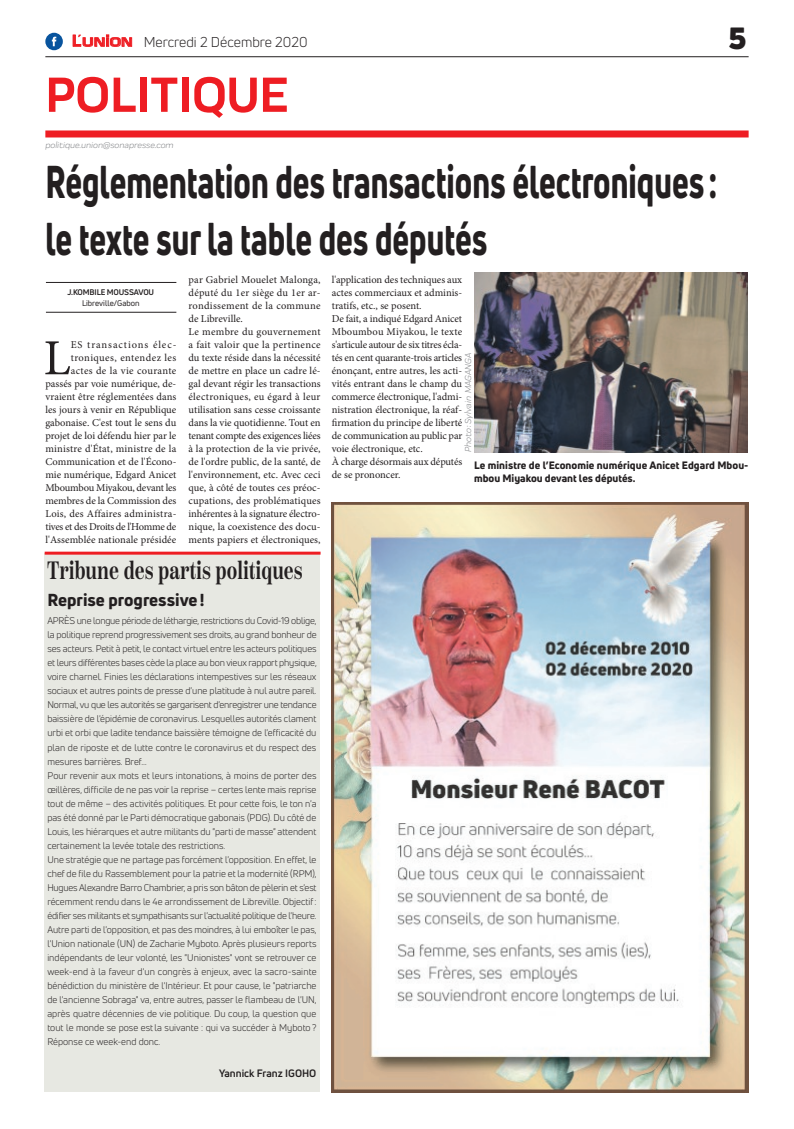
<style>
.page{position:relative;width:794px;height:1129px;background:#fff}
.page>*{position:absolute;margin:0;border:0;box-sizing:border-box;transform-origin:0 0}
.t1{font:700 51px "Praktika";color:#ee1d23}
.t2{font:50.5px "Minion Pro";color:#231f20}
.t3{font:800 45px/57px "Uni Neue";color:#231f20;scale:.7 1}
.t4{font:900 30px "Uni Neue";color:#231f20}
.t5{font:600 25px "Scotch Deck";color:#231f20;scale:.75 1}
.t6{font:800 17px "Uni Neue";color:#231f20}
.t7{font:14px "Uni Neue";color:#231f20}
.t8{font:10.5px/13px "Minion Pro";color:#231f20}
.t9{font:800 10.5px/12.6px "Uni Neue";letter-spacing:.005em;color:#231f20}
.t10{font:700 10.5px "Uni Neue";color:#231f20}
.t11{font:9.5px/14px "Uni Neue";color:#231f20}
.t12{font:italic 9px "Praktika";color:#818386}
.t13{font:700 8px "Uni Neue";letter-spacing:-.02em;color:#231f20}
.t14{font:8px "Uni Neue";color:#231f20}
.s1{font-family:"Eurostile";font-weight:600;font-size:15px;color:#ee1d23}
.s2{font-family:"Eurostile";font-weight:600;font-size:11.4px;color:#ee1d23}
</style>
<div class="page">
<hr style="left:45px;top:56px;width:703px;height:1px;background:#231f20">
<div style="left:45px;top:130px;width:703px;height:7px;background:#ee1d23"></div>
<svg style="left:72px;top:34px;width:60px;height:13px"></svg>
<div style="left:45px;top:33px;width:18px;height:17px;background:#08549e;border-radius:50%"></div>
<svg style="left:52px;top:37px;width:4px;height:9px"></svg>
<img style="left:331px;top:502px;width:417px;height:589px">
<div style="left:44px;top:553px;width:275px;height:538px;background:#e7e8e2"></div>
<hr style="left:45px;top:551px;width:275px;height:3px;background:#ee1d23">
<hr style="left:46px;top:312px;width:130px;height:1px;background:#231f20">
<hr style="left:46px;top:282px;width:130px;height:1px;background:#231f20">
<img style="left:474px;top:272px;width:274px;height:180px">
<h3 class="t7" style="left:72px;top:33px;width:237px"><span class="s1">L</span><span class="s2">UNION</span> Mercredi 2 Décembre 2020</h3>
<h1 class="t1" style="left:45px;top:54px;width:245px">POLITIQUE</h1>
<p class="t12" style="left:45px;top:139px;width:130px">politique.union@sonapresse.com</p>
<h3 class="t4" style="left:728px;top:17px;width:19px">5</h3>
<h3 class="t3" style="left:45px;top:153px;width:961px">Réglementation des transactions électroniques : le texte sur la table des députés</h3>
<p class="t13" style="left:67px;top:287px;width:88px">J.KOMBILE MOUSSAVOU</p>
<p class="t14" style="left:82px;top:298px;width:59px">Libreville/Gabon</p>
<p class="t8" style="left:189px;top:273px;width:134px">par Gabriel Mouelet Malonga, député du 1er siège du 1er ar&shy;rondissement de la commune de Libreville.<br>Le membre du gouvernement a fait valoir que la pertinence du texte réside dans la nécessité de mettre en place un cadre lé&shy;gal devant régir les transactions électroniques, eu égard à leur utilisation sans cesse croissante dans la vie quotidienne. Tout en tenant compte des exigences liées à la protection de la vie privée, de l'ordre public, de la santé, de l'environnement, etc. Avec ceci que, à côté de toutes ces préoc&shy;cupations, des problématiques inhérentes à la signature électro&shy;nique, la coexistence des docu&shy;ments papiers et électroniques,</p>
<p class="t8" style="left:332px;top:273px;width:132px">l'application des techniques aux actes commerciaux et adminis&shy;tratifs, etc., se posent.<br>De fait, a indiqué Edgard Anicet<br>Mboumbou Miyakou, le texte s'articule autour de six titres écla&shy;tés en cent quarante-trois articles énonçant, entre autres, les acti&shy;vités entrant dans le champ du commerce électronique, l'admi&shy;nistration électronique, la réaf&shy;firmation du principe de liberté de communication au public par voie électronique, etc.<br>À charge désormais aux députés de se prononcer.</p>
<p class="t8" style="left:45px;top:338px;width:133px;text-align:right">ES transactions élec&shy;troniques, entendez les<br>actes de la vie courante passés par voie numérique, de&shy;vraient être réglementées dans les jours à venir en République gabonaise. C'est tout le sens du projet de loi défendu hier par le ministre d'État, ministre de la<br>Communication et de l'Écono&shy;mie numérique, Edgard Anicet<br>Mboumbou Miyakou, devant les membres de la Commission des<br>Lois, des Affaires administra&shy;tives et des Droits de l'Homme de l'Assemblée nationale présidée</p>
<h2 class="t2" style="left:44px;top:324px;width:29px">L</h2>
<p class="t12" style="left:462px;top:452px;width:101px;rotate:-90deg">Photo : Sylvain MAGANGA</p>
<p class="t9" style="left:474px;top:459px;width:276px">Le ministre de l’Economie numérique Anicet Edgard Mbou&shy;mbou Miyakou devant les députés.</p>
<h3 class="t5" style="left:47px;top:556px;width:342px">Tribune des partis politiques</h3>
<h3 class="t6" style="left:47px;top:588px;width:158px">Reprise progressive!</h3>
<p class="t11" style="left:47px;top:614px;width:271px">APRÈS une longue période de léthargie, restrictions du Covid-19 oblige, la politique reprend progressivement ses droits, au grand bonheur de ses acteurs. Petit à petit, le contact virtuel entre les acteurs politiques et leurs différentes bases cède la place au bon vieux rapport physique, voire charnel. Finies les déclarations intempestives sur les réseaux sociaux et autres points de presse d'une platitude à nul autre pareil.<br>Normal, vu que les autorités se gargarisent d'enregistrer une tendance baissière de l'épidémie de coronavirus. Lesquelles autorités clament urbi et orbi que ladite tendance baissière témoigne de l'efficacité du plan de riposte et de lutte contre le coronavirus et du respect des mesures barrières. Bref…<br>Pour revenir aux mots et leurs intonations, à moins de porter des œillères, difficile de ne pas voir la reprise – certes lente mais reprise tout de même – des activités politiques. Et pour cette fois, le ton n'a pas été donné par le Parti démocratique gabonais (PDG). Du côté de Louis, les hiérarques et autre militants du "parti de masse" attendent certainement la levée totale des restrictions.<br>Une stratégie que ne partage pas forcément l'opposition. En effet, le chef de file du Rassemblement pour la patrie et la modernité (RPM), Hugues Alexandre Barro Chambrier, a pris son bâton de pèlerin et s'est récemment rendu dans le 4e arrondissement de Libreville. Objectif: édifier ses militants et sympathisants sur l'actualité politique de l'heure.<br>Autre parti de l'opposition, et pas des moindres, à lui emboîter le pas, l'Union nationale (UN) de Zacharie Myboto. Après plusieurs reports indépendants de leur volonté, les "Unionistes" vont se retrouver ce week-end à la faveur d'un congrès à enjeux, avec la sacro-sainte bénédiction du ministère de l'Intérieur. Et pour cause, le "patriarche de l'ancienne Sobraga" va, entre autres, passer le flambeau de l'UN, après quatre décennies de vie politique. Du coup, la question que tout le monde se pose estla suivante : qui va succéder à Myboto ?<br>Réponse ce week-end donc.</p>
<p class="t10" style="left:219px;top:1066px;width:99px">Yannick Franz IGOHO</p>
</div>
